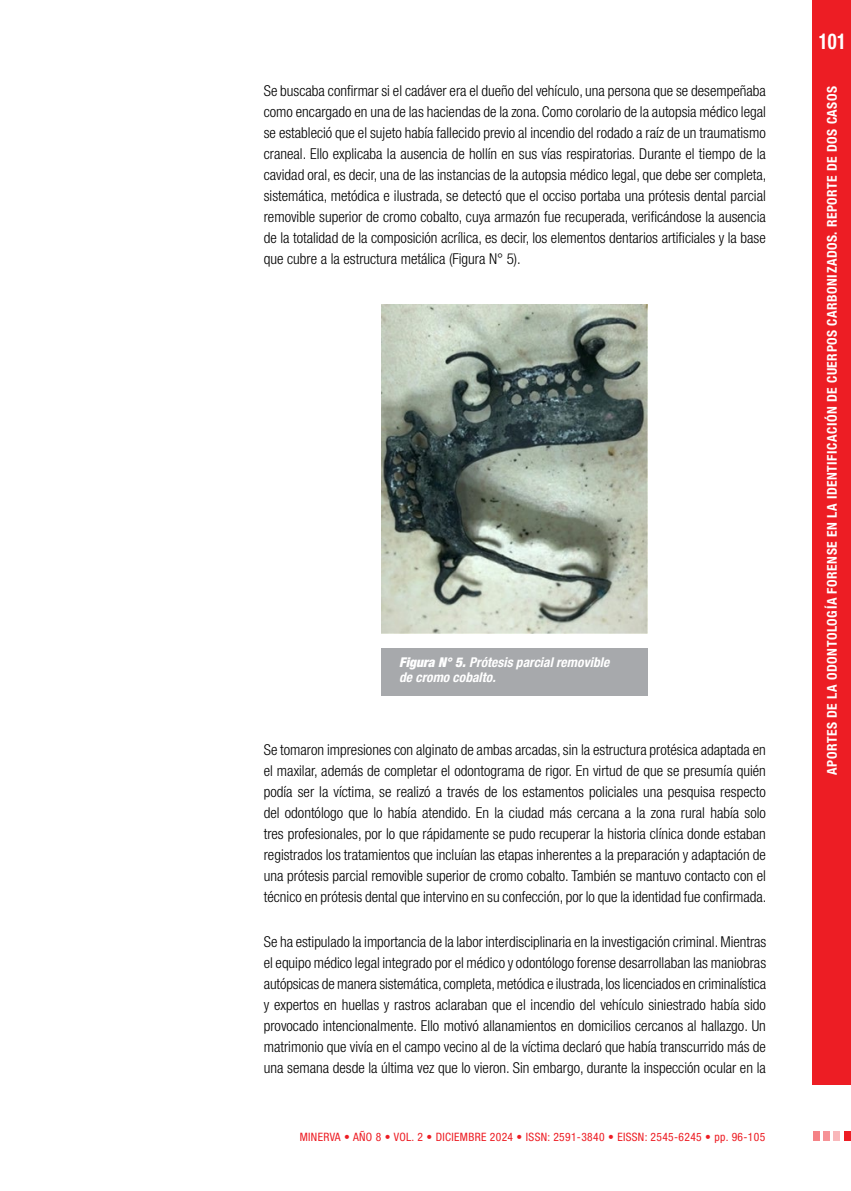
<style>
.page{position:relative;width:851px;height:1191px;background:#fff}
.page>*{position:absolute;margin:0;border:0;box-sizing:border-box;transform-origin:0 0}
.t1{font:700 condensed 21.75px "Helvetica Neue LT Std";color:#fff;scale:.85 1}
._00-TEXTO_GENERAL{font:300 condensed 15px/21px "Helvetica Neue LT Std";color:#000;text-align:justify}
.t2{font:700 condensed 13.5px "Helvetica Neue LT Std";letter-spacing:.04em;color:#fff}
._00-EPIGRAFE{font:italic 700 condensed 13.5px/15px "Helvetica Neue LT Std";color:#fff}
.t3{font:condensed 11.55px "Helvetica Neue LT Std";letter-spacing:.03em;color:#ed1d24}
.s1{font-weight:900}
</style>
<div class="page">
<div style="left:812px;top:0;width:38px;height:1084px;background:#ed1d24"></div>
<div style="left:822px;top:1131px;width:7px;height:10px;background:#f69296"></div>
<div style="left:833px;top:1131px;width:7px;height:10px;background:#f9b8bb"></div>
<div style="left:844px;top:1131px;width:6px;height:10px;background:#ed1d24"></div>
<div style="left:812px;top:1131px;width:7px;height:10px;background:#f58286"></div>
<img style="left:381px;top:304px;width:266px;height:329px">
<div style="left:381px;top:647px;width:266px;height:48px;background:#a7a9ac"></div>
<p class="_00-TEXTO_GENERAL" style="left:264px;top:80px;width:504px">Se buscaba confirmar si el cadáver era el dueño del vehículo, una persona que se desempeñaba como encargado en una de las haciendas de la zona. Como corolario de la autopsia médico legal se estableció que el sujeto había fallecido previo al incendio del rodado a raíz de un traumatismo craneal. Ello explicaba la ausencia de hollín en sus vías respiratorias. Durante el tiempo de la cavidad oral, es decir, una de las instancias de la autopsia médico legal, que debe ser completa, sistemática, metódica e ilustrada, se detectó que el occiso portaba una prótesis dental parcial removible superior de cromo cobalto, cuya armazón fue recuperada, verificándose la ausencia de la totalidad de la composición acrílica, es decir, los elementos dentarios artificiales y la base que cubre a la estructura metálica (Figura N° 5).</p>
<p class="_00-EPIGRAFE" style="left:399px;top:654px;width:211px"><span class="s1">Figura N° 5.</span> Prótesis parcial removible de cromo cobalto.</p>
<p class="_00-TEXTO_GENERAL" style="left:264px;top:739px;width:504px">Se tomaron impresiones con alginato de ambas arcadas, sin la estructura protésica adaptada en el maxilar, además de completar el odontograma de rigor. En virtud de que se presumía quién podía ser la víctima, se realizó a través de los estamentos policiales una pesquisa respecto del odontólogo que lo había atendido. En la ciudad más cercana a la zona rural había solo tres profesionales, por lo que rápidamente se pudo recuperar la historia clínica donde estaban registrados los tratamientos que incluían las etapas inherentes a la preparación y adaptación de una prótesis parcial removible superior de cromo cobalto. También se mantuvo contacto con el técnico en prótesis dental que intervino en su confección, por lo que la identidad fue confirmada.</p>
<p class="_00-TEXTO_GENERAL" style="left:264px;top:930px;width:504px">Se ha estipulado la importancia de la labor interdisciplinaria en la investigación criminal. Mientras el equipo médico legal integrado por el médico y odontólogo forense desarrollaban las maniobras autópsicas de manera sistemática, completa, metódica e ilustrada, los licenciados en criminalística y expertos en huellas y rastros aclaraban que el incendio del vehículo siniestrado había sido provocado intencionalmente. Ello motivó allanamientos en domicilios cercanos al hallazgo. Un matrimonio que vivía en el campo vecino al de la víctima declaró que había transcurrido más de una semana desde la última vez que lo vieron. Sin embargo, durante la inspección ocular en la</p>
<p class="t3" style="left:299px;top:1130px;width:467px">MINERVA • AÑO 8 • VOL. 2 • DICIEMBRE 2024 • ISSN: 2591-3840 • EISSN: 2545-6245 • pp. 96-105</p>
<h1 class="t1" style="left:818px;top:28px;width:34px">101</h1>
<p class="t2" style="left:823px;top:774px;width:690px;rotate:-90deg">APORTES DE LA ODONTOLOGÍA FORENSE EN LA IDENTIFICACIÓN DE CUERPOS CARBONIZADOS. REPORTE DE DOS CASOS</p>
</div>
